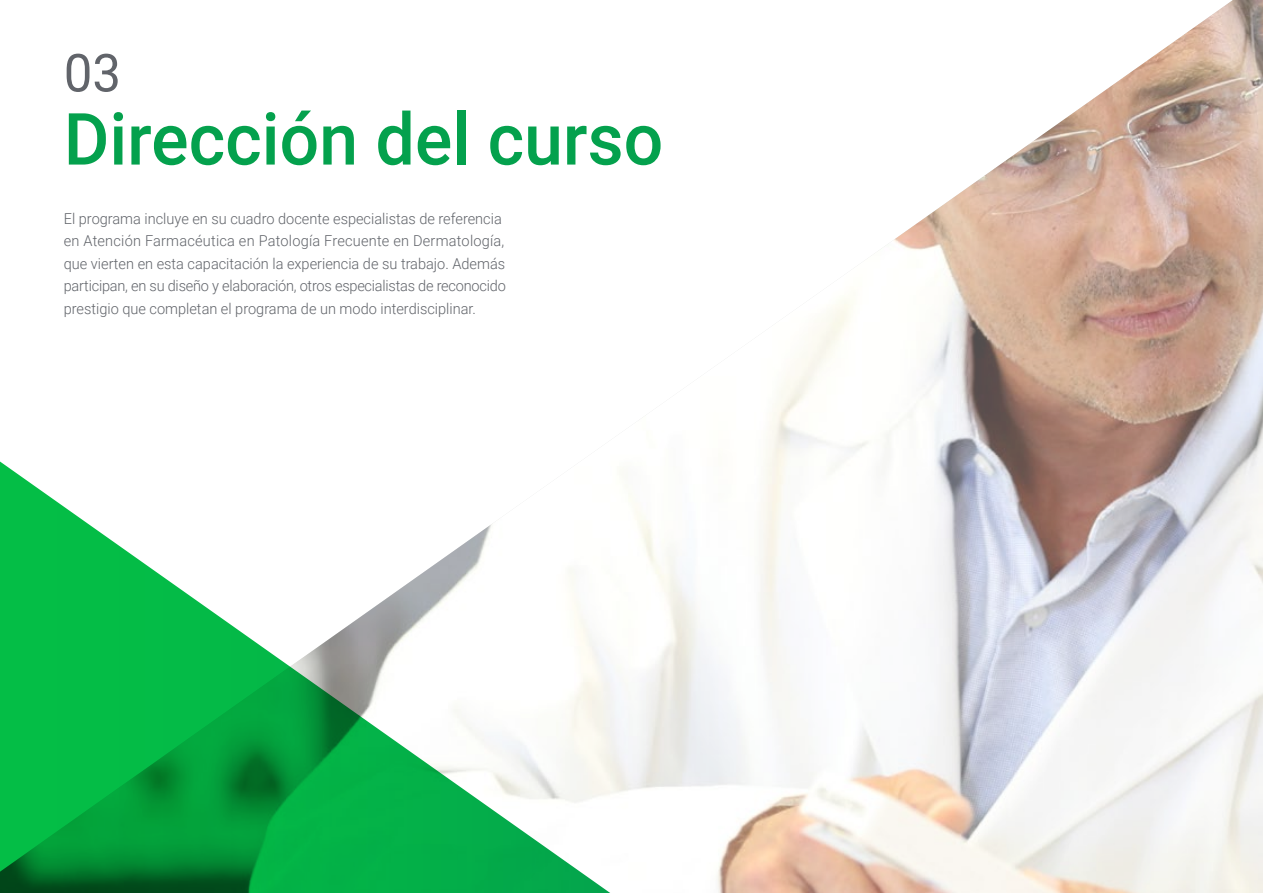
<style>
.page{position:relative;width:1263px;height:893px;background:#fff}
.page>*{position:absolute;margin:0;border:0;box-sizing:border-box;transform-origin:0 0}
.t1{font:500 72px "Roboto";color:#04a14d}
.t2{font:52.5px "Roboto";color:#61646a}
.t3{font:300 15px/22.5px "Roboto";color:#61646a}
</style>
<div class="page">
<img style="left:640px;top:0;width:623px;height:893px">
<svg style="left:0;top:461px;width:640px;height:432px"></svg>
<h2 class="t2" style="left:64px;top:36px;width:59px">03</h2>
<h1 class="t1" style="left:64px;top:89px;width:601px">Dirección del curso</h1>
<p class="t3" style="left:64px;top:207px;width:444px">El programa incluye en su cuadro docente especialistas de referencia en Atención Farmacéutica en Patología Frecuente en Dermatología, que vierten en esta capacitación la experiencia de su trabajo. Además participan, en su diseño y elaboración, otros especialistas de reconocido prestigio que completan el programa de un modo interdisciplinar.</p>
</div>
